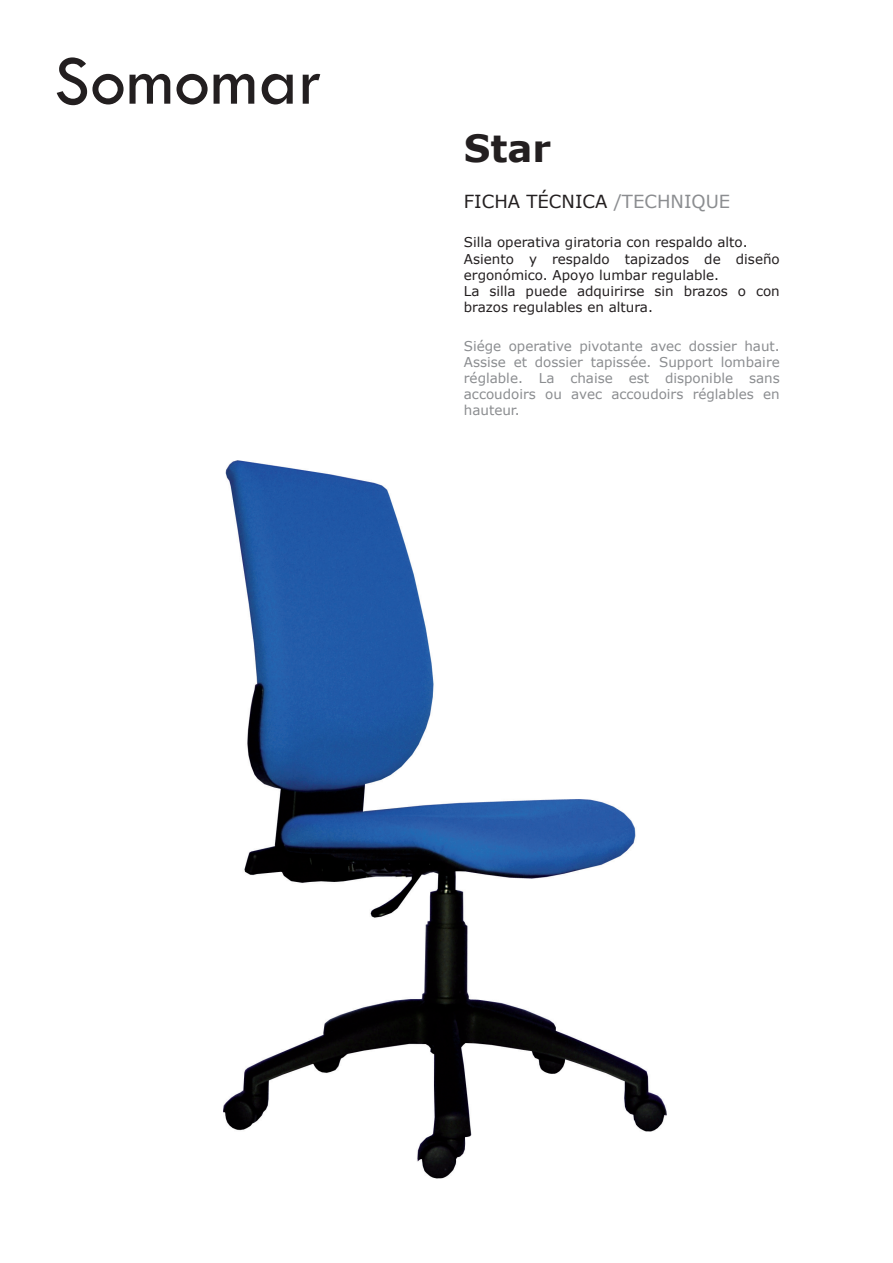
<style>
.page{position:relative;width:893px;height:1263px;background:#fff}
.page>*{position:absolute;margin:0;border:0;box-sizing:border-box;transform-origin:0 0}
.t1{font:72px "Tw Cen";color:#231f20}
.t2{font:700 37.5px "Verdana";color:#231f20}
.t3{font:18px "Verdana";color:#231f20}
.t4{font:13.5px/16.2px "Verdana";color:#231f20}
.t5{font:13.5px/16.2px "Verdana";color:#8b8d90;text-align:justify}
.s1{color:#8b8d90}
</style>
<div class="page">
<img style="left:223px;top:460px;width:443px;height:719px">
<h1 class="t1" style="left:54px;top:38px;width:269px">Somomar</h1>
<h2 class="t2" style="left:464px;top:121px;width:89px">Star</h2>
<h3 class="t3" style="left:464px;top:189px;width:268px">FICHA TÉCNICA <span class="s1">/TECHNIQUE</span></h3>
<p class="t4" style="left:464px;top:234px;width:317px">Silla operativa giratoria con respaldo alto.<br>Asiento y respaldo tapizados de diseño ergonómico. Apoyo lumbar regulable.<br>La silla puede adquirirse sin brazos o con brazos regulables en altura.</p>
<p class="t5" style="left:464px;top:337px;width:317px">Siége operative pivotante avec dossier haut.<br>Assise et dossier tapissée. Support lombaire réglable. La chaise est disponible sans accoudoirs ou avec accoudoirs réglables en hauteur.</p>
</div>
